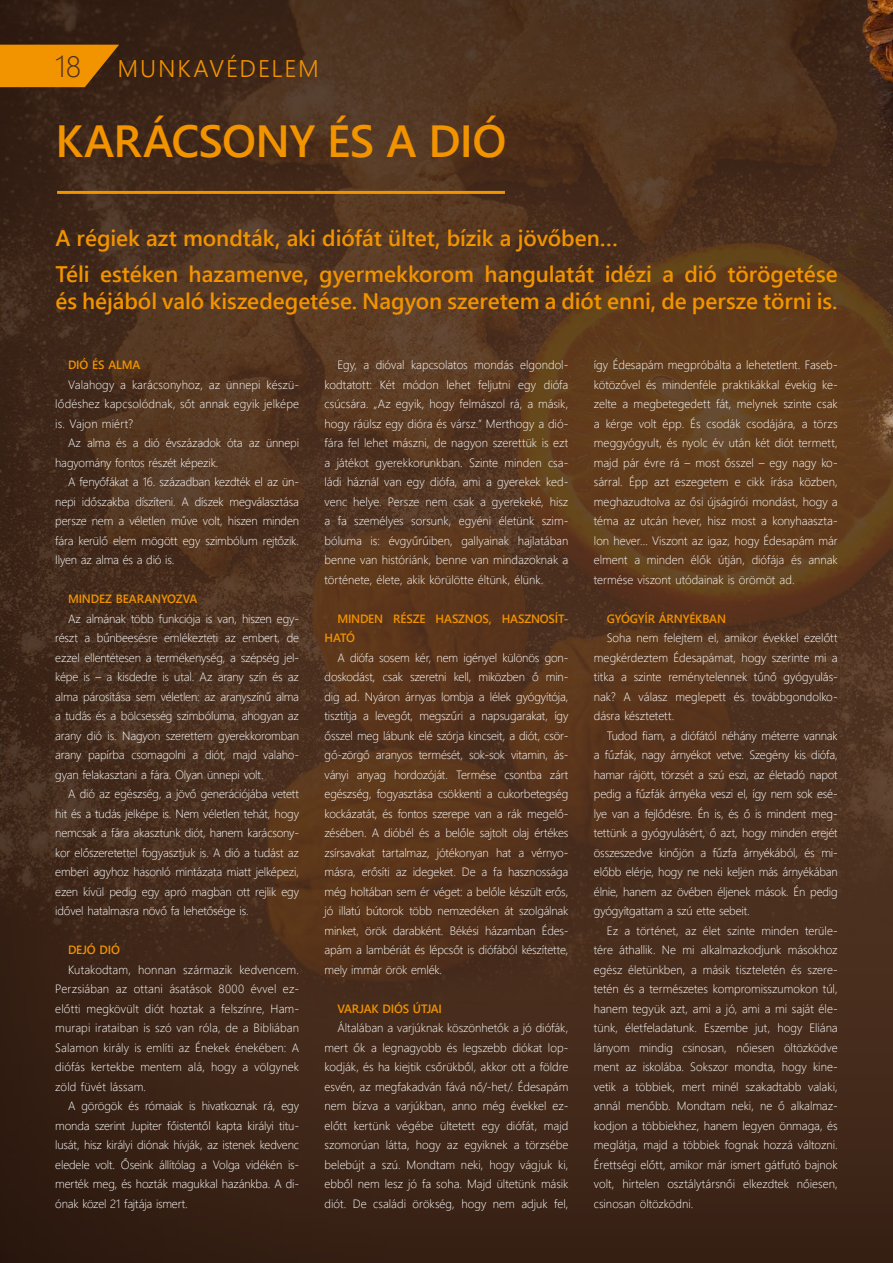
<style>
.page{position:relative;width:893px;height:1263px;background:#3c2517}
.page>*{position:absolute;margin:0;border:0;box-sizing:border-box;transform-origin:0 0}
.t1{font:45px "Webly Sleek UI Semibold";letter-spacing:-.015em;color:#f29300}
.t2{font:24px "Webly Sleek UI Semilight";letter-spacing:.08em;color:#f29300}
.t3{font:22.5px/35.7px "Webly Sleek UI Semibold";letter-spacing:-.005em;color:#f29300}
.t4{font:12px/19.5px "Webly Sleek UI Light";letter-spacing:-.01em;color:#fff;text-align:justify}
.t5{font:12px/19.5px "Webly Sleek UI Semibold";letter-spacing:-.015em;color:#f29300}
.s1{font-family:"Webly Sleek UI Light";font-size:30px;color:#4d3120}
</style>
<div class="page">
<img style="left:0;top:0;width:893px;height:1014px">
<img style="left:858px;top:0;width:35px;height:537px">
<svg style="left:0;top:45px;width:119px;height:42px;background:#d68202"></svg>
<hr style="left:57px;top:191px;width:448px;height:3px;background:#f29300">
<h2 class="t2" style="left:55px;top:50px;width:265px"><span class="s1">18</span> MUNKAVÉDELEM</h2>
<h1 class="t1" style="left:55px;top:107px;width:453px">KARÁCSONY ÉS A DIÓ</h1>
<h3 class="t3" style="left:55px;top:219px;width:784px">A régiek azt mondták, aki diófát ültet, bízik a jövőben…<br>Téli estéken hazamenve, gyermekkorom hangulatát idézi a dió törögetése</h3>
<h3 class="t3" style="left:55px;top:282px;width:784px">és héjából való kiszedegetése. Nagyon szeretem a diót enni, de persze törni is.</h3>
<p class="t5" style="left:68px;top:355px;width:74px">DIÓ ÉS ALMA</p>
<p class="t4" style="left:55px;top:374px;width:245px;text-indent:13px">Valahogy a karácsonyhoz, az ünnepi készü&shy;lődéshez kapcsolódnak, sőt annak egyik jelképe is. Vajon miért?</p>
<p class="t4" style="left:55px;top:433px;width:245px;text-indent:13px">Az alma és a dió évszázadok óta az ünnepi hagyomány fontos részét képezik.</p>
<p class="t4" style="left:55px;top:472px;width:245px;text-indent:13px">A fenyőfákat a 16. században kezdték el az ün&shy;nepi időszakba díszíteni. A díszek megválasztása persze nem a véletlen műve volt, hiszen minden fára kerülő elem mögött egy szimbólum rejtőzik.<br>Ilyen az alma és a dió is.</p>
<p class="t5" style="left:68px;top:589px;width:131px">MINDEZ BEARANYOZVA</p>
<p class="t4" style="left:55px;top:608px;width:245px;text-indent:13px">Az almának több funkciója is van, hiszen egy&shy;részt a bűnbeesésre emlékezteti az embert, de ezzel ellentétesen a termékenység, a szépség jel&shy;képe is – a kisdedre is utal. Az arany szín és az alma párosítása sem véletlen: az aranyszínű alma a tudás és a bölcsesség szimbóluma, ahogyan az arany dió is. Nagyon szerettem gyerekkoromban arany papírba csomagolni a diót, majd valaho&shy;gyan felakasztani a fára. Olyan ünnepi volt.</p>
<p class="t4" style="left:55px;top:784px;width:245px;text-indent:13px">A dió az egészség, a jövő generációjába vetett hit és a tudás jelképe is. Nem véletlen tehát, hogy nemcsak a fára akasztunk diót, hanem karácsony&shy;kor előszeretettel fogyasztjuk is. A dió a tudást az emberi agyhoz hasonló mintázata miatt jelképezi, ezen kívül pedig egy apró magban ott rejlik egy idővel hatalmasra növő fa lehetősége is.</p>
<p class="t5" style="left:68px;top:940px;width:54px">DEJÓ DIÓ</p>
<p class="t4" style="left:55px;top:959px;width:245px;text-indent:13px">Kutakodtam, honnan származik kedvencem.<br>Perzsiában az ottani ásatások 8000 évvel ez&shy;előtti megkövült diót hoztak a felszínre, Ham&shy;murapi irataiban is szó van róla, de a Bibliában Salamon király is említi az Énekek énekében: A diófás kertekbe mentem alá, hogy a völgynek zöld füvét lássam.</p>
<p class="t4" style="left:55px;top:1096px;width:245px;text-indent:13px">A görögök és rómaiak is hivatkoznak rá, egy monda szerint Jupiter főistentől kapta királyi titu&shy;lusát, hisz királyi diónak hívják, az istenek kedvenc eledele volt. Őseink állítólag a Volga vidékén is&shy;merték meg, és hozták magukkal hazánkba. A di&shy;ónak közel 21 fajtája ismert.</p>
<p class="t4" style="left:325px;top:355px;width:245px;text-indent:13px">Egy, a dióval kapcsolatos mondás elgondol&shy;kodtatott: Két módon lehet feljutni egy diófa csúcsára. „Az egyik, hogy felmászol rá, a másik, hogy ráülsz egy dióra és vársz.” Merthogy a dió&shy;fára fel lehet mászni, de nagyon szerettük is ezt a játékot gyerekkorunkban. Szinte minden csa&shy;ládi háznál van egy diófa, ami a gyerekek ked&shy;venc helye. Persze nem csak a gyerekeké, hisz a fa személyes sorsunk, egyéni életünk szim&shy;bóluma is: évgyűrűiben, gallyainak hajlatában benne van históriánk, benne van mindazoknak a története, élete, akik körülötte éltünk, élünk.</p>
<p class="t5" style="left:325px;top:608px;width:245px;text-indent:13px">MINDEN RÉSZE HASZNOS, HASZNOSÍT-<br>HATÓ</p>
<p class="t4" style="left:325px;top:647px;width:245px;text-indent:13px">A diófa sosem kér, nem igényel különös gon&shy;doskodást, csak szeretni kell, miközben ő min&shy;dig ad. Nyáron árnyas lombja a lélek gyógyítója, tisztítja a levegőt, megszűri a napsugarakat, így ősszel meg lábunk elé szórja kincseit, a diót, csör&shy;gő-zörgő aranyos termését, sok-sok vitamin, ás&shy;ványi anyag hordozóját. Termése csontba zárt egészség, fogyasztása csökkenti a cukorbetegség kockázatát, és fontos szerepe van a rák megelő&shy;zésében. A dióbél és a belőle sajtolt olaj értékes zsírsavakat tartalmaz, jótékonyan hat a vérnyo&shy;másra, erősíti az idegeket. De a fa hasznossága még holtában sem ér véget: a belőle készült erős, jó illatú bútorok több nemzedéken át szolgálnak minket, örök darabként. Békési házamban Édes&shy;apám a lambériát és lépcsőt is diófából készítette, mely immár örök emlék.</p>
<p class="t5" style="left:337px;top:998px;width:106px">VARJAK DIÓS ÚTJAI</p>
<p class="t4" style="left:325px;top:1018px;width:245px;text-indent:13px">Általában a varjúknak köszönhetők a jó diófák, mert ők a legnagyobb és legszebb diókat lop&shy;kodják, és ha kiejtik csőrükből, akkor ott a földre esvén, az megfakadván fává nő/-het/. Édesapám nem bízva a varjúkban, anno még évekkel ez&shy;előtt kertünk végébe ültetett egy diófát, majd szomorúan látta, hogy az egyiknek a törzsébe belebújt a szú. Mondtam neki, hogy vágjuk ki, ebből nem lesz jó fa soha. Majd ültetünk másik diót. De családi örökség, hogy nem adjuk fel,</p>
<p class="t4" style="left:594px;top:355px;width:245px">így Édesapám megpróbálta a lehetetlent. Faseb&shy;kötözővel és mindenféle praktikákkal évekig ke&shy;zelte a megbetegedett fát, melynek szinte csak a kérge volt épp. És csodák csodájára, a törzs meggyógyult, és nyolc év után két diót termett, majd pár évre rá – most ősszel – egy nagy ko&shy;sárral. Épp azt eszegetem e cikk írása közben, meghazudtolva az ősi újságírói mondást, hogy a téma az utcán hever, hisz most a konyhaaszta&shy;lon hever… Viszont az igaz, hogy Édesapám már elment a minden élők útján, diófája és annak termése viszont utódainak is örömöt ad.</p>
<p class="t5" style="left:607px;top:608px;width:121px">GYÓGYÍR ÁRNYÉKBAN</p>
<p class="t4" style="left:594px;top:628px;width:245px;text-indent:13px">Soha nem felejtem el, amikor évekkel ezelőtt megkérdeztem Édesapámat, hogy szerinte mi a titka a szinte reménytelennek tűnő gyógyulás&shy;nak? A válasz meglepett és továbbgondolko&shy;dásra késztetett.</p>
<p class="t4" style="left:594px;top:725px;width:245px;text-indent:13px">Tudod fiam, a diófától néhány méterre vannak a fűzfák, nagy árnyékot vetve. Szegény kis diófa, hamar rájött, törzsét a szú eszi, az életadó napot pedig a fűzfák árnyéka veszi el, így nem sok esé&shy;lye van a fejlődésre. Én is, és ő is mindent meg&shy;tettünk a gyógyulásért, ő azt, hogy minden erejét összeszedve kinőjön a fűzfa árnyékából, és mi&shy;előbb elérje, hogy ne neki keljen más árnyékában élnie, hanem az övében éljenek mások. Én pedig gyógyítgattam a szú ette sebeit.</p>
<p class="t4" style="left:594px;top:920px;width:245px;text-indent:13px">Ez a történet, az élet szinte minden terüle&shy;tére áthallik. Ne mi alkalmazkodjunk másokhoz egész életünkben, a másik tiszteletén és szere&shy;tetén és a természetes kompromisszumokon túl, hanem tegyük azt, ami a jó, ami a mi saját éle&shy;tünk, életfeladatunk. Eszembe jut, hogy Eliána lányom mindig csinosan, nőiesen öltözködve ment az iskolába. Sokszor mondta, hogy kine&shy;vetik a többiek, mert minél szakadtabb valaki, annál menőbb. Mondtam neki, ne ő alkalmaz&shy;kodjon a többiekhez, hanem legyen önmaga, és meglátja, majd a többiek fognak hozzá változni.<br>Érettségi előtt, amikor már ismert gátfutó bajnok volt, hirtelen osztálytársnői elkezdtek nőiesen, csinosan öltözködni.</p>
</div>
